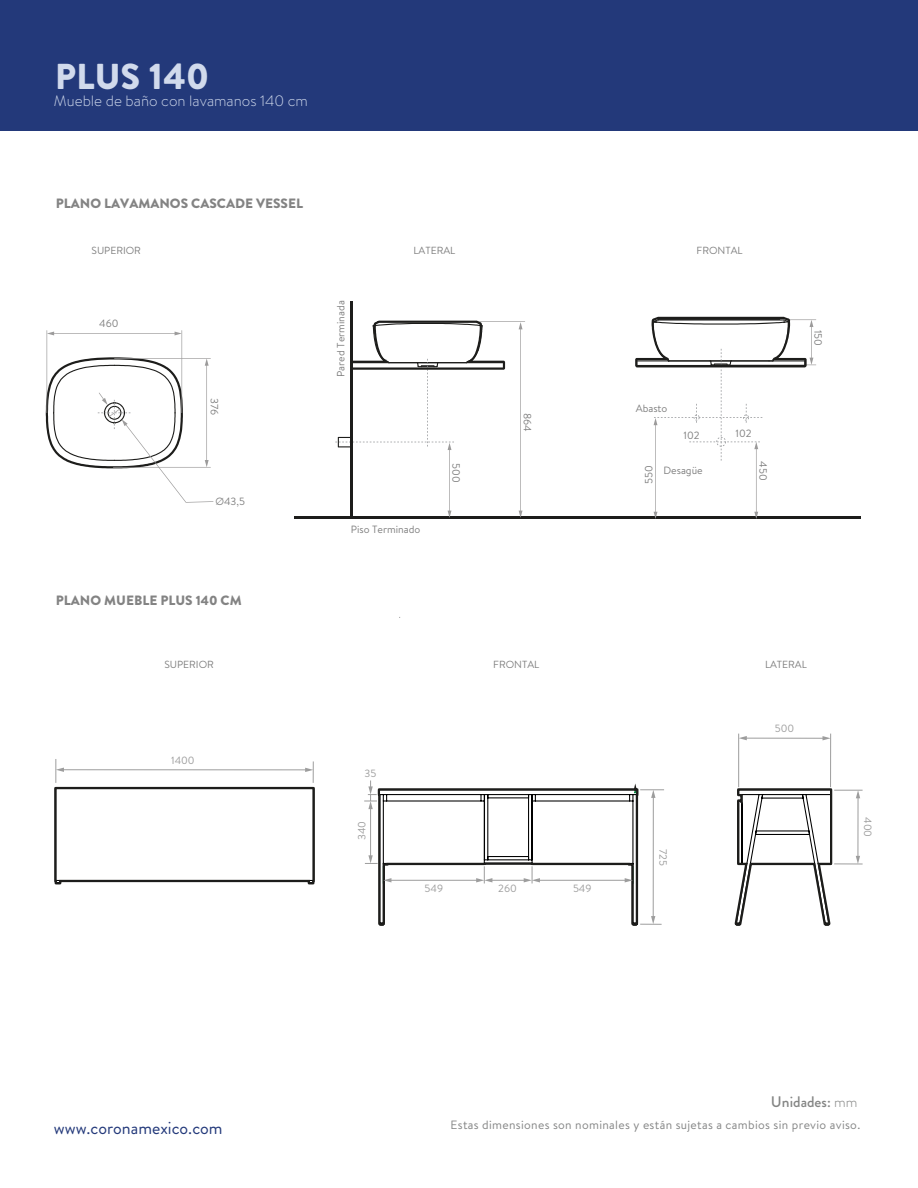
<style>
.page{position:relative;width:918px;height:1188px;background:#fff}
.page>*{position:absolute;margin:0;border:0;box-sizing:border-box;transform-origin:0 0}
.t1{font:900 36px "Brandon Text";color:#d1daec}
.t2{font:500 30px "Brandon Text";color:#fff}
.t3{font:18px "Brandon Grotesque";color:#23397a}
.t4{font:500 15.3px "Brandon Grotesque";color:#848584}
.t5{font:300 15px "Brandon Text";color:#d1daec}
.t6{font:900 13.5px "Brandon Grotesque";color:#838383}
.t7{font:300 13.5px "Brandon Text";color:#fff}
.t8{font:12px "Brandon Text";letter-spacing:.025em;color:#848585}
.t9{font:10.5px "Brandon Text";color:#808080}
.t10{font:10.5px "Brandon Text";color:#9d9d9d}
.t11{font:10.35px "Brandon Text";color:#808080}
.s1{font-weight:300}
</style>
<div class="page">
<div style="left:0;top:0;width:918px;height:131px;background:#23397a"></div>
<hr style="left:295px;top:517px;width:566px;height:2px;background:#1d1d1b">
<hr style="left:350px;top:301px;width:2px;height:217px;background:#1d1d1b">
<svg style="left:46px;top:330px;width:167px;height:173px"></svg>
<svg style="left:635px;top:317px;width:181px;height:202px"></svg>
<svg style="left:335px;top:321px;width:190px;height:197px"></svg>
<svg style="left:54px;top:759px;width:261px;height:126px"></svg>
<hr style="left:745px;top:738px;width:79px;height:1px;background:#9d9d9d">
<svg style="left:739px;top:736px;width:8px;height:4px"></svg>
<svg style="left:823px;top:736px;width:7px;height:4px"></svg>
<hr style="left:830px;top:734px;width:1px;height:53px;background:#9d9d9d">
<hr style="left:738px;top:734px;width:1px;height:53px;background:#9d9d9d">
<svg style="left:734px;top:787px;width:129px;height:139px"></svg>
<svg style="left:364px;top:780px;width:300px;height:146px"></svg>
<h1 class="t1" style="left:55px;top:51px;width:155px">PLUS 140</h1>
<h3 class="t5" style="left:54px;top:91px;width:256px">Mueble de baño con lavamanos 140 cm</h3>
<h2 class="t2" style="left:63px;top:54px;width:112px">ARAMIS</h2>
<p class="t7" style="left:63px;top:87px;width:94px">Mueble 45 cms.</p>
<p class="t6" style="left:56px;top:193px;width:249px">PLANO LAVAMANOS CASCADE VESSEL</p>
<p class="t11" style="left:92px;top:244px;width:51px">SUPERIOR</p>
<p class="t11" style="left:413px;top:244px;width:43px">LATERAL</p>
<p class="t9" style="left:99px;top:317px;width:21px">460</p>
<p class="t9" style="left:222px;top:398px;width:19px;rotate:90deg">376</p>
<p class="t9" style="left:334px;top:377px;width:78px;rotate:-90deg">Pared Terminada</p>
<p class="t9" style="left:535px;top:413px;width:20px;rotate:90deg">864</p>
<p class="t11" style="left:697px;top:244px;width:48px">FRONTAL</p>
<p class="t9" style="left:636px;top:402px;width:33px">Abasto</p>
<p class="t9" style="left:684px;top:428px;width:18px">102</p>
<p class="t9" style="left:736px;top:426px;width:18px">102</p>
<p class="t9" style="left:215px;top:494px;width:31px">Ø43,5</p>
<p class="t6" style="left:56px;top:591px;width:187px">PLANO MUEBLE PLUS 140 CM</p>
<p class="t9" style="left:351px;top:522px;width:71px">Piso Terminado</p>
<p class="t9" style="left:463px;top:463px;width:21px;rotate:90deg">500</p>
<p class="t9" style="left:642px;top:484px;width:20px;rotate:-90deg">550</p>
<p class="t9" style="left:770px;top:461px;width:21px;rotate:90deg">450</p>
<p class="t9" style="left:663px;top:463px;width:41px">Desagüe</p>
<p class="t9" style="left:825px;top:330px;width:18px;rotate:90deg">150</p>
<p class="t11" style="left:164px;top:658px;width:51px">SUPERIOR</p>
<p class="t11" style="left:493px;top:658px;width:48px">FRONTAL</p>
<p class="t10" style="left:171px;top:753px;width:25px">1400</p>
<p class="t10" style="left:365px;top:766px;width:13px">35</p>
<p class="t10" style="left:355px;top:840px;width:21px;rotate:-90deg">340</p>
<p class="t10" style="left:425px;top:881px;width:20px">549</p>
<p class="t10" style="left:498px;top:881px;width:20px">260</p>
<p class="t10" style="left:573px;top:881px;width:20px">549</p>
<p class="t10" style="left:670px;top:849px;width:19px;rotate:90deg">725</p>
<p class="t11" style="left:765px;top:658px;width:43px">LATERAL</p>
<p class="t10" style="left:775px;top:721px;width:21px">500</p>
<p class="t10" style="left:875px;top:817px;width:22px;rotate:90deg">400</p>
<h3 class="t4" style="left:771px;top:1091px;width:88px">Unidades: <span class="s1">mm</span></h3>
<h3 class="t3" style="left:54px;top:1116px;width:170px">www.coronamexico.com</h3>
<p class="t8" style="left:451px;top:1116px;width:411px">Estas dimensiones son nominales y están sujetas a cambios sin previo aviso.</p>
</div>
